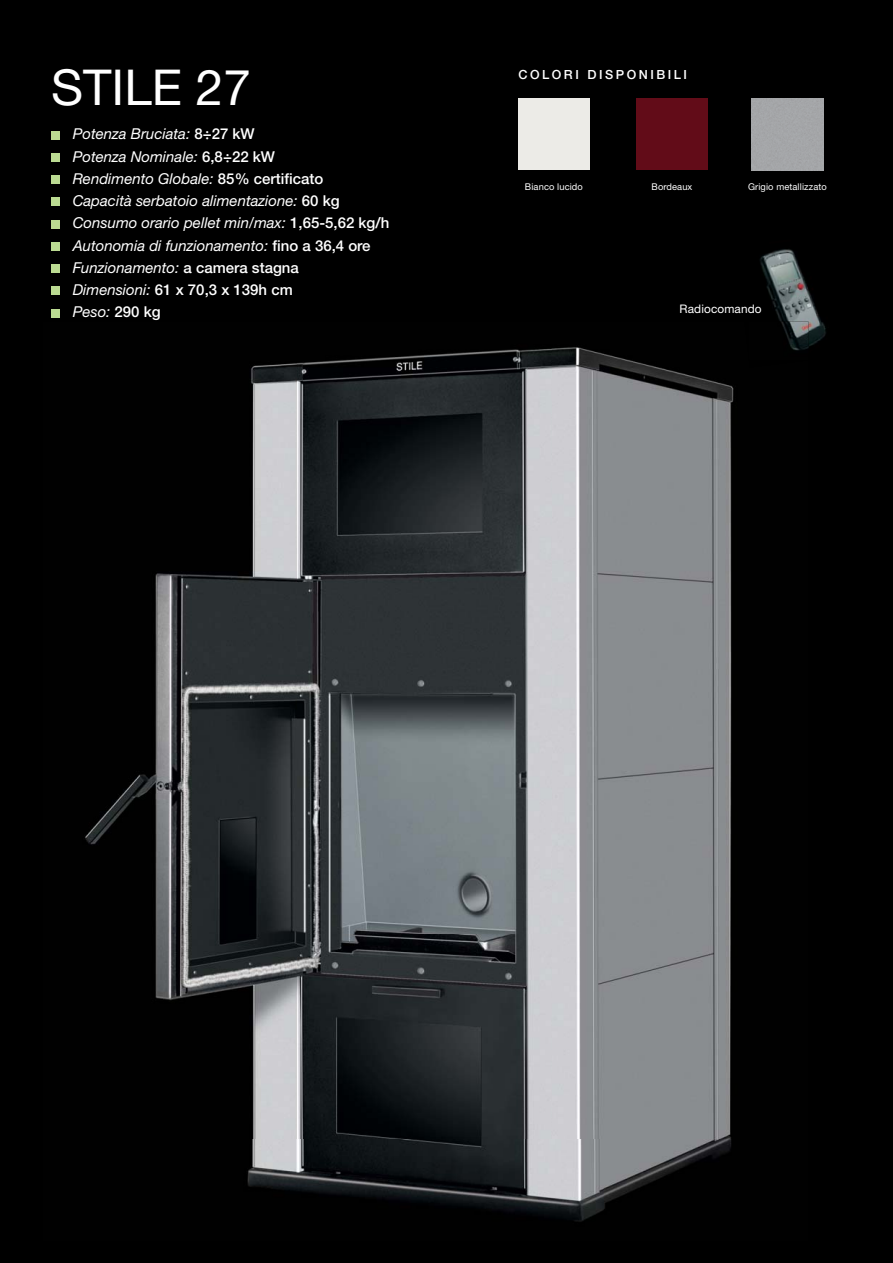
<style>
.page{position:relative;width:893px;height:1263px;background:#000}
.page>*{position:absolute;margin:0;border:0;box-sizing:border-box;transform-origin:0 0}
.t1{font:49.5px "Helvetica Neue";color:#fff}
.t2{font:italic 15px/22.2px "Helvetica Neue";color:#fff}
.t3{font:500 12.6px "Helvetica Neue";letter-spacing:.2em;color:#fff}
.t4{font:11.85px "Helvetica Neue";letter-spacing:.01em;color:#fff}
.t5{font:9.3px "Helvetica Neue";letter-spacing:.01em;color:#fff}
.s1{font-weight:500;font-style:normal}
</style>
<div class="page">
<img style="left:85px;top:347px;width:649px;height:875px">
<div style="left:51px;top:131px;width:9px;height:8px;background:#bbdb92"></div>
<div style="left:51px;top:153px;width:9px;height:9px;background:#bbdb92"></div>
<div style="left:51px;top:175px;width:9px;height:9px;background:#bbdb92"></div>
<div style="left:51px;top:198px;width:9px;height:8px;background:#bbdb92"></div>
<div style="left:51px;top:220px;width:9px;height:8px;background:#bbdb92"></div>
<div style="left:51px;top:242px;width:9px;height:9px;background:#bbdb92"></div>
<div style="left:51px;top:264px;width:9px;height:9px;background:#bbdb92"></div>
<div style="left:51px;top:287px;width:9px;height:8px;background:#bbdb92"></div>
<div style="left:51px;top:309px;width:9px;height:8px;background:#bbdb92"></div>
<img style="left:760px;top:249px;width:66px;height:97px">
<img style="left:760px;top:322px;width:49px;height:29px">
<div style="left:518px;top:98px;width:71px;height:72px;background:#ecebe7"></div>
<div style="left:636px;top:98px;width:72px;height:72px;background:#620c18"></div>
<div style="left:752px;top:98px;width:71px;height:72px;background:#a4a6a8"></div>
<h1 class="t1" style="left:51px;top:69px;width:201px">STILE 27</h1>
<p class="t2" style="left:73px;top:124px;width:318px">Potenza Bruciata: <span class="s1">8÷27 kW<br></span>Potenza Nominale: <span class="s1">6,8÷22 kW<br></span>Rendimento Globale: <span class="s1">85% certificato<br></span>Capacità serbatoio alimentazione: <span class="s1">60 kg </span>Consumo orario pellet min/max: <span class="s1">1,65-5,62 kg/h </span>Autonomia di funzionamento: <span class="s1">fino a 36,4 ore </span>Funzionamento: <span class="s1">a camera stagna<br></span>Dimensioni: <span class="s1">61 x 70,3 x 139h cm<br></span>Peso: <span class="s1">290 kg</span></p>
<p class="t3" style="left:518px;top:70px;width:170px">COLORI DISPONIBILI</p>
<p class="t5" style="left:525px;top:184px;width:60px">Bianco lucido</p>
<p class="t5" style="left:651px;top:184px;width:42px">Bordeaux</p>
<p class="t5" style="left:748px;top:183px;width:80px">Grigio metallizzato</p>
<p class="t4" style="left:679px;top:305px;width:84px">Radiocomando</p>
</div>
